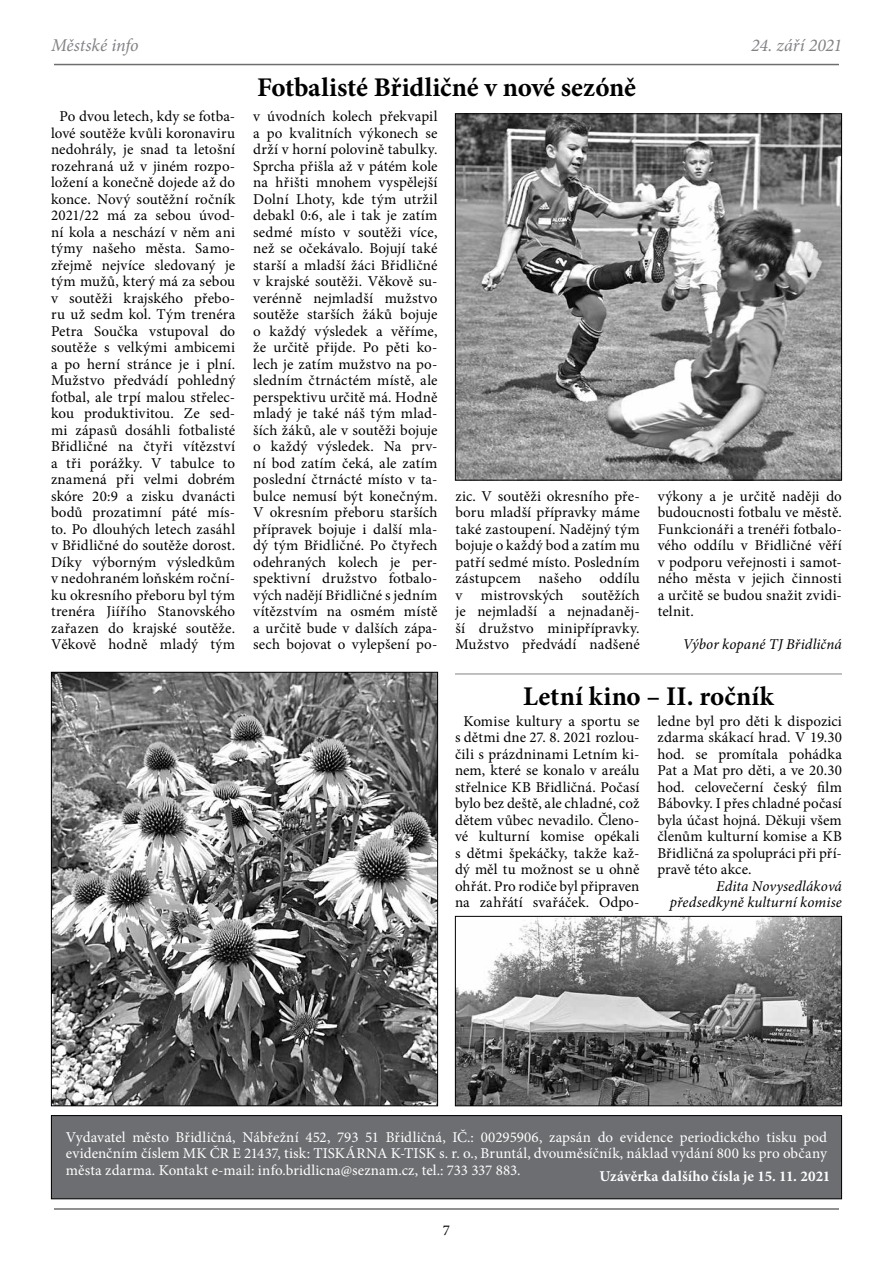
<style>
.page{position:relative;width:893px;height:1263px;background:#fff}
.page>*{position:absolute;margin:0;border:0;box-sizing:border-box;transform-origin:0 0}
.t1{font:700 27px "Minion Pro";color:#000}
.t2{font:italic 18px "Minion Pro";letter-spacing:-.005em;color:#808285}
.t3{font:15px/16.5px "Minion Pro";letter-spacing:.01em;color:#000;text-align:justify}
.t4{font:15px/16.5px "Minion Pro";letter-spacing:.01em;color:#fff;text-align:justify}
.t5{font:italic 15px/16.5px "Minion Pro";letter-spacing:.005em;color:#000;text-align:right}
.t6{font:700 15px "Minion Pro";letter-spacing:.005em;color:#fff}
</style>
<div class="page">
<img style="left:457px;top:918px;width:383px;height:186px">
<div style="left:455px;top:916px;width:387px;height:190px;border:1px solid #000"></div>
<img style="left:53px;top:674px;width:383px;height:430px">
<img style="left:457px;top:115px;width:383px;height:363px">
<div style="left:455px;top:113px;width:387px;height:367px;border:1px solid #000"></div>
<div style="left:51px;top:1115px;width:791px;height:84px;background:#6d6e71"></div>
<div style="left:51px;top:1115px;width:791px;height:84px;border:1px solid #000"></div>
<hr style="left:54px;top:1208px;width:785px;height:2px;background:#6d6e71">
<hr style="left:54px;top:64px;width:785px;height:1px;background:#6d6e71">
<hr style="left:455px;top:674px;width:387px;height:1px;background:#808285">
<p class="t2" style="left:51px;top:33px;width:89px">Městské info</p>
<p class="t2" style="left:751px;top:33px;width:92px">24. září 2021</p>
<h1 class="t1" style="left:257px;top:69px;width:380px">Fotbalisté Břidličné v nové sezóně</h1>
<p class="t3" style="left:51px;top:108px;width:186px;text-align:center">Po dvou letech, kdy se fotba&shy;lové soutěže kvůli koronaviru nedohrály, je snad ta letošní rozehraná už v jiném rozpo&shy;ložení a konečně dojede až do konce. Nový soutěžní ročník<br>2021/22 má za sebou úvod&shy;ní kola a neschází v něm ani týmy našeho města. Samo&shy;zřejmě nejvíce sledovaný je tým mužů, který má za sebou v soutěži krajského přebo&shy;ru už sedm kol. Tým trenéra<br>Petra Součka vstupoval do soutěže s velkými ambicemi a po herní stránce je i plní.<br>Mužstvo předvádí pohledný fotbal, ale trpí malou střelec&shy;kou produktivitou. Ze sed&shy;mi zápasů dosáhli fotbalisté<br>Břidličné na čtyři vítězství a tři porážky. V tabulce to znamená při velmi dobrém skóre 20:9 a zisku dvanácti bodů prozatimní páté mís&shy;to. Po dlouhých letech zasáhl v Břidličné do soutěže dorost.<br>Díky výborným výsledkům v nedohraném loňském roční&shy;ku okresního přeboru byl tým trenéra Jiířího Stanovského zařazen do krajské soutěže.<br>Věkově hodně mladý tým</p>
<p class="t3" style="left:253px;top:108px;width:186px">v úvodních kolech překvapil a po kvalitních výkonech se drží v horní polovině tabulky.<br>Sprcha přišla až v pátém kole na hřišti mnohem vyspělejší Dolní Lhoty, kde tým utržil debakl 0:6, ale i tak je zatím sedmé místo v soutěži více, než se očekávalo. Bojují také starší a mladší žáci Břidličné v krajské soutěži. Věkově su&shy;verénně nejmladší mužstvo soutěže starších žáků bojuje o každý výsledek a věříme, že určitě přijde. Po pěti ko&shy;lech je zatím mužstvo na po&shy;sledním čtrnáctém místě, ale perspektivu určitě má. Hodně mladý je také náš tým mlad&shy;ších žáků, ale v soutěži bojuje o každý výsledek. Na prv&shy;ní bod zatím čeká, ale zatím poslední čtrnácté místo v ta&shy;bulce nemusí být konečným.<br>V okresním přeboru starších přípravek bojuje i další mla&shy;dý tým Břidličné. Po čtyřech odehraných kolech je per&shy;spektivní družstvo fotbalo&shy;vých nadějí Břidličné s jedním vítězstvím na osmém místě a určitě bude v dalších zápa&shy;sech bojovat o vylepšení po-</p>
<p class="t3" style="left:455px;top:488px;width:186px">zic. V soutěži okresního pře&shy;boru mladší přípravky máme také zastoupení. Nadějný tým bojuje o každý bod a zatím mu patří sedmé místo. Posledním zástupcem našeho oddílu v mistrovských soutěžích je nejmladší a nejnadaněj&shy;ší družstvo minipřípravky.<br>Mužstvo předvádí nadšené</p>
<p class="t3" style="left:658px;top:488px;width:186px">výkony a je určitě naději do budoucnosti fotbalu ve městě.<br>Funkcionáři a trenéři fotbalo&shy;vého oddílu v Břidličné věří v podporu veřejnosti i samot&shy;ného města v jejich činnosti a určitě se budou snažit zvidi&shy;telnit.</p>
<p class="t5" style="left:683px;top:636px;width:160px">Výbor kopané TJ Břidličná</p>
<h1 class="t1" style="left:523px;top:677px;width:252px">Letní kino – II. ročník</h1>
<p class="t3" style="left:455px;top:713px;width:186px;text-align:center">Komise kultury a sportu se s dětmi dne 27. 8. 2021 rozlou&shy;čili s prázdninami Letním ki&shy;nem, které se konalo v areálu střelnice KB Břidličná. Počasí bylo bez deště, ale chladné, což dětem vůbec nevadilo. Členo&shy;vé kulturní komise opékali s dětmi špekáčky, takže kaž&shy;dý měl tu možnost se u ohně ohřát. Pro rodiče byl připraven na zahřátí svařáček. Odpo-</p>
<p class="t3" style="left:657px;top:713px;width:186px">ledne byl pro děti k dispozici zdarma skákací hrad. V 19.30 hod. se promítala pohádka Pat a Mat pro děti, a ve 20.30 hod. celovečerní český film Bábovky. I přes chladné počasí byla účast hojná. Děkuji všem členům kulturní komise a KB Břidličná za spolupráci při pří&shy;pravě této akce.</p>
<p class="t5" style="left:670px;top:878px;width:174px">Edita Novysedláková předsedkyně kulturní komise</p>
<p class="t4" style="left:66px;top:1129px;width:763px">Vydavatel město Břidličná, Nábřežní 452, 793 51 Břidličná, IČ.: 00295906, zapsán do evidence periodického tisku pod evidenčním číslem MK ČR E 21437, tisk: TISKÁRNA K-TISK s. r. o., Bruntál, dvouměsíčník, náklad vydání 800 ks pro občany města zdarma. Kontakt e-mail: info.bridlicna@seznam.cz, tel.: 733 337 883.</p>
<p class="t6" style="left:599px;top:1166px;width:232px">Uzávěrka dalšího čísla je 15. 11. 2021</p>
<p class="t3" style="left:443px;top:1221px;width:9px">7</p>
</div>
